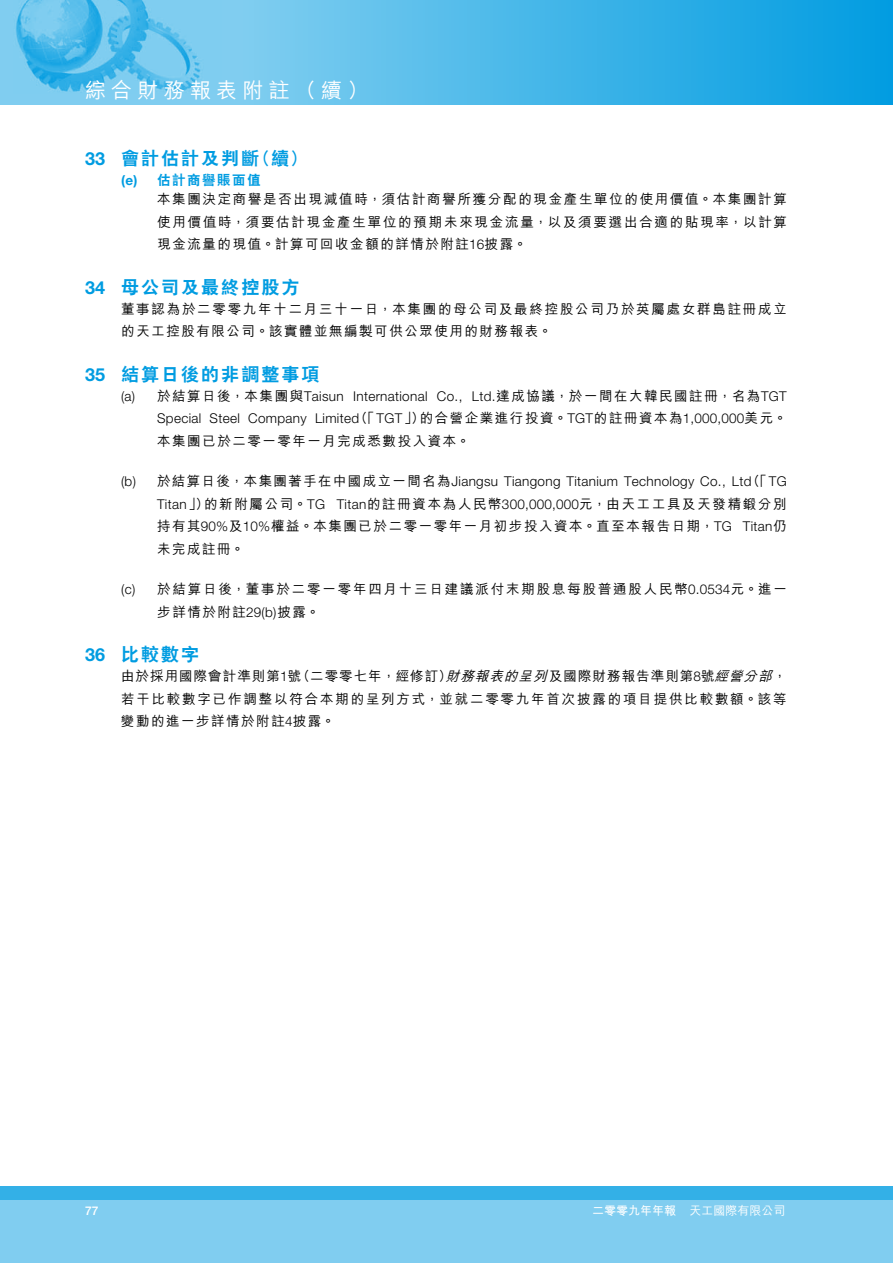
<style>
.page{position:relative;width:893px;height:1263px;background:#fff}
.page>*{position:absolute;margin:0;border:0;box-sizing:border-box;transform-origin:0 0}
.t1{font:500 21px "M Hei HK";letter-spacing:.25em;color:#fff}
.t2{font:800 18px "C Hei 2 HK";letter-spacing:.115em;color:#009ce1}
.t3{font:700 18px "Helvetica Neue LT Std";letter-spacing:.015em;color:#009ce1}
.t4{font:500 13.5px/22.5px "M Hei HK";letter-spacing:.115em;color:#000}
.t5{font:300 13.5px "Helvetica Neue LT Std";letter-spacing:.025em;color:#000}
.t6{font:500 13.5px/22.5px "M Hei HK";letter-spacing:.135em;color:#000}
.t7{font:500 13.5px "M Hei HK";letter-spacing:.075em;color:#000}
.t8{font:800 13.5px "C Hei 2 HK";letter-spacing:.115em;color:#009ce1}
.t9{font:italic 500 13.5px "M Hei HK";color:#000}
.t10{font:700 13.5px "Helvetica Neue LT Std";color:#009ce1}
.t11{font:500 12px "M Hei HK";color:#fff}
.t12{font:700 12px "M Hei HK";color:#fff}
.t13{font:500 12px "Helvetica Neue LT Std";color:#fff}
.s1{font-family:"Helvetica Neue LT Std";font-weight:300}
.s2{font-family:"M Hei HK";font-weight:500}
.s3{font-style:italic}
</style>
<div class="page">
<div style="left:0;top:1196px;width:893px;height:67px;background:#80cdf0"></div>
<div style="left:0;top:1186px;width:893px;height:14px;background:#33b0e7"></div>
<div style="left:0;top:0;width:893px;height:105px;background:linear-gradient(to right,#99d7f3,#0aa0e2)"></div>
<img style="left:14px;top:0;width:207px;height:94px">
<h1 class="t1" style="left:85px;top:75px;width:285px">綜合財務報表附註（續(</h1>
<h2 class="t3" style="left:85px;top:147px;width:22px">33</h2>
<h2 class="t3" style="left:85px;top:276px;width:22px">34</h2>
<h2 class="t3" style="left:85px;top:363px;width:22px">35</h2>
<h2 class="t3" style="left:85px;top:644px;width:22px">36</h2>
<h2 class="t2" style="left:121px;top:146px;width:140px">會計估計及判斷</h2>
<h2 class="t2" style="left:253px;top:146px;width:56px">（續(</h2>
<p class="t10" style="left:121px;top:172px;width:18px">)e(</p>
<p class="t8" style="left:157px;top:171px;width:105px">估計商譽賬面值</p>
<p class="t4" style="left:157px;top:187px;width:631px;text-align:justify">本集團決定商譽是否出現減值時，須估計商譽所獲分配的現金產生單位的使用價值。本集團計算使用價值時，須要估計現金產生單位的預期未來現金流量，以及須要選出合適的貼現率，以計算現金流量的現值。計算可回收金額的詳情於附註<span class="s1">16</span>披露。</p>
<h2 class="t2" style="left:121px;top:275px;width:180px">母公司及最終控股方</h2>
<p class="t4" style="left:121px;top:297px;width:667px">董事認為於二零零九年十二月三十一日，本集團的母公司及最終控股公司乃於英屬處女群島註冊成立的天工控股有限公司。該實體並無編製可供公眾使用的財務報表。</p>
<h2 class="t2" style="left:121px;top:362px;width:200px">結算日後的非調整事項</h2>
<p class="t5" style="left:121px;top:388px;width:16px">)a(</p>
<p class="t5" style="left:121px;top:473px;width:16px">)b(</p>
<p class="t5" style="left:121px;top:581px;width:16px">)c(</p>
<p class="t4" style="left:157px;top:384px;width:188px">於結算日後，本集團與<span class="s1">Taisun</span></p>
<p class="t5" style="left:353px;top:388px;width:76px">International</p>
<p class="t5" style="left:437px;top:388px;width:27px">Co.,</p>
<p class="t4" style="left:472px;top:384px;width:316px"><span class="s1">Ltd.</span>達成協議，於一間在大韓民國註冊，名為<span class="s1">TGT</span></p>
<p class="t4" style="left:420px;top:406px;width:369px">的合營企業進行投資。<span class="s1">TGT</span>的註冊資本為<span class="s1">1,000,000</span>美元。</p>
<p class="t4" style="left:354px;top:406px;width:72px">（「<span class="s1">TGT</span>」）</p>
<p class="t5" style="left:157px;top:410px;width:46px">Special</p>
<p class="t4" style="left:157px;top:429px;width:314px">本集團已於二零一零年一月完成悉數投入資本。</p>
<p class="t5" style="left:210px;top:410px;width:32px">Steel</p>
<p class="t5" style="left:248px;top:410px;width:60px">Company</p>
<p class="t5" style="left:315px;top:410px;width:46px">Limited</p>
<p class="t5" style="left:157px;top:473px;width:596px"><span class="s2">於結算日後，本集團著手在中國成立一間名為</span>Jiangsu Tiangong Titanium Technology Co., Ltd</p>
<p class="t4" style="left:746px;top:469px;width:42px">（「<span class="s1">TG</span></p>
<p class="t4" style="left:204px;top:492px;width:122px">的新附屬公司。<span class="s1">TG</span></p>
<p class="t5" style="left:157px;top:496px;width:53px">Titan<span class="s2">」）</span></p>
<p class="t4" style="left:337px;top:492px;width:451px"><span class="s1">Titan</span>的註冊資本為人民幣<span class="s1">300,000,000</span>元，由天工工具及天發精鍛分別</p>
<p class="t4" style="left:157px;top:514px;width:576px">持有其<span class="s1">90%</span>及<span class="s1">10%</span>權益。本集團已於二零一零年一月初步投入資本。直至本報告日期，<span class="s1">TG</span>未完成註冊。</p>
<p class="t6" style="left:157px;top:577px;width:631px">於結算日後，董事於二零一零年四月十三日建議派付末期股息每股普通股人民幣<span class="s1">0.0534</span>元。進一</p>
<p class="t5" style="left:743px;top:518px;width:45px">Titan<span class="s2">仍</span></p>
<p class="t4" style="left:157px;top:600px;width:164px">步詳情於附註<span class="s1">29 )b(</span> 披露。</p>
<h2 class="t2" style="left:121px;top:643px;width:80px">比較數字</h2>
<p class="t6" style="left:121px;top:664px;width:667px">由於採用國際會計準則第號<span class="s1">1<br></span>若干比較數字已作調整以符合本期的呈列方式，並就二零零九年首次披露的項目提供比較數額。該等變動的進一步詳情於附註<span class="s1">4</span>披露。</p>
<p class="t7" style="left:549px;top:667px;width:229px">及國際財務報告準則第<span class="s1">8</span> 號<span class="s3">經營分部</span></p>
<p class="t9" style="left:446px;top:667px;width:107px">財務報表的呈列</p>
<p class="t7" style="left:296px;top:667px;width:157px">（二零零七年，經修訂）</p>
<p class="t4" style="left:773px;top:664px;width:15px">，</p>
<p class="t13" style="left:85px;top:1204px;width:15px">77</p>
<p class="t12" style="left:592px;top:1202px;width:85px">二零零九年年報</p>
<p class="t11" style="left:690px;top:1202px;width:97px">天工國際有限公司</p>
</div>
